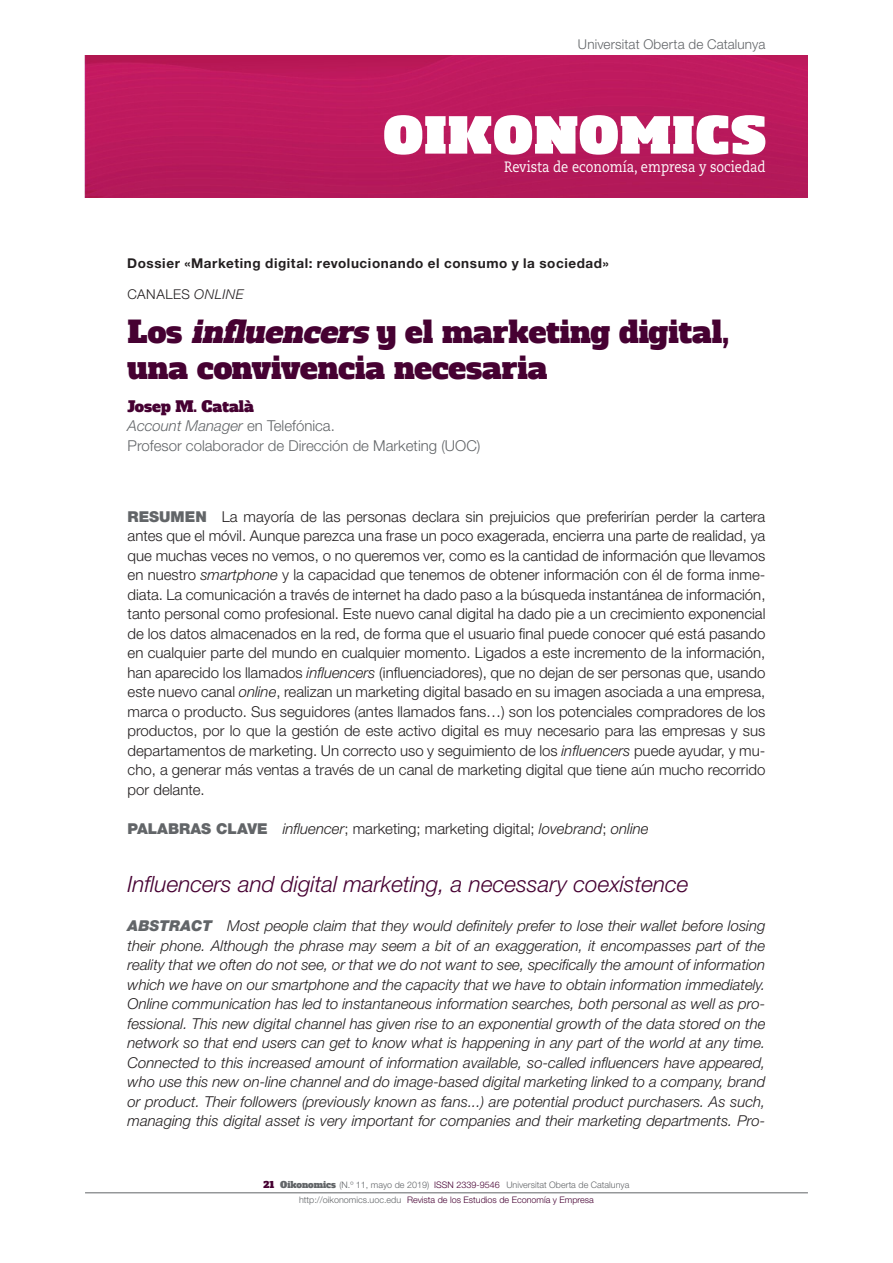
<style>
.page{position:relative;width:893px;height:1263px;background:#fff}
.page>*{position:absolute;margin:0;border:0;box-sizing:border-box;transform-origin:0 0}
._02_Titulo{font:30px/36px "Alfa Slab One";color:#460132}
._06_Traduccion_titul{font:italic 300 22.5px "Helvetica Neue LT Std";color:#460132}
._05_Texto_resumen{font:300 15px/19.5px "Helvetica Neue LT Std";color:#231f20;text-align:justify}
._05_texto_Abstract{font:italic 300 15px/19.5px "Helvetica Neue LT Std";color:#231f20;text-align:justify}
._04_Cargo_autor{font:300 15px/19.5px "Helvetica Neue LT Std";color:#626568}
.t1{font:15px "Caecilia LT Std";color:#fff;scale:.86 1}
._03_Autor{font:15px "Alfa Slab One";color:#460132}
._01_Articulo_dossier{font:700 13.5px "Helvetica Neue LT Std";letter-spacing:.045em;color:#231f20}
.t2{font:300 13.5px "Helvetica Neue LT Std";letter-spacing:.01em;color:#626568}
._01_Articulo_editori{font:300 13.5px "Helvetica Neue LT Std";letter-spacing:.035em;color:#231f20}
.t3{font:300 9px/14.7px "Helvetica Neue LT Std";color:#626568;text-align:center}
.s1{font-style:italic}
.s2{font-weight:900;color:#626568}
.s3{font-family:"Alfa Slab One";font-weight:400;color:#460132}
.s4{font-family:"Alfa Slab One";font-weight:400}
.s5{color:#460132}
</style>
<div class="page">
<hr style="left:85px;top:1192px;width:723px;height:1px;background:#626568">
<img style="left:85px;top:56px;width:723px;height:142px">
<svg style="left:384px;top:115px;width:381px;height:40px"></svg>
<p class="t2" style="left:578px;top:36px;width:189px">Universitat Oberta de Catalunya</p>
<p class="t1" style="left:504px;top:158px;width:306px">Revista de economía, empresa y sociedad</p>
<p class="_01_Articulo_dossier" style="left:127px;top:255px;width:483px">Dossier «Marketing digital: revolucionando el consumo y la sociedad»</p>
<p class="_01_Articulo_editori" style="left:128px;top:286px;width:117px">CANALES <span class="s1">ONLINE</span></p>
<p class="_02_Titulo" style="left:128px;top:315px;width:603px">Los <span class="s1">influencers</span> y el marketing digital, una convivencia necesaria</p>
<p class="_03_Autor" style="left:128px;top:396px;width:128px">Josep M. Català</p>
<p class="_04_Cargo_autor" style="left:128px;top:416px;width:354px"><span class="s1">Account Manager</span> en Telefónica.<br>Profesor colaborador de Dirección de Marketing (UOC)</p>
<p class="_05_Texto_resumen" style="left:128px;top:506px;width:639px"><span class="s2">RESUMEN</span> La mayoría de las personas declara sin prejuicios que preferirían perder la cartera antes que el móvil. Aunque parezca una frase un poco exagerada, encierra una parte de realidad, ya que muchas veces no vemos, o no queremos ver, como es la cantidad de información que llevamos en nuestro <span class="s1">smartphone</span> y la capacidad que tenemos de obtener información con él de forma inme&shy;diata. La comunicación a través de internet ha dado paso a la búsqueda instantánea de información, tanto personal como profesional. Este nuevo canal digital ha dado pie a un crecimiento exponencial de los datos almacenados en la red, de forma que el usuario final puede conocer qué está pasando en cualquier parte del mundo en cualquier momento. Ligados a este incremento de la información, han aparecido los llamados <span class="s1">influencers</span> (influenciadores), que no dejan de ser personas que, usando este nuevo canal <span class="s1">online</span>, realizan un marketing digital basado en su imagen asociada a una empresa, marca o producto. Sus seguidores (antes llamados fans…) son los potenciales compradores de los productos, por lo que la gestión de este activo digital es muy necesario para las empresas y sus departamentos de marketing. Un correcto uso y seguimiento de los <span class="s1">influencers</span> puede ayudar, y mu&shy;cho, a generar más ventas a través de un canal de marketing digital que tiene aún mucho recorrido por delante.</p>
<p class="_05_Texto_resumen" style="left:128px;top:818px;width:523px"><span class="s2">PALABRAS CLAVE</span> <span class="s1">influencer</span>; marketing; marketing digital; <span class="s1">lovebrand</span>; <span class="s1">online</span></p>
<p class="_06_Traduccion_titul" style="left:128px;top:871px;width:562px">Influencers and digital marketing, a necessary coexistence</p>
<p class="_05_texto_Abstract" style="left:128px;top:916px;width:639px"><span class="s2">ABSTRACT</span> Most people claim that they would definitely prefer to lose their wallet before losing their phone. Although the phrase may seem a bit of an exaggeration, it encompasses part of the reality that we often do not see, or that we do not want to see, specifically the amount of information which we have on our smartphone and the capacity that we have to obtain information immediately.<br>Online communication has led to instantaneous information searches, both personal as well as pro&shy;fessional. This new digital channel has given rise to an exponential growth of the data stored on the network so that end users can get to know what is happening in any part of the world at any time.<br>Connected to this increased amount of information available, so-called influencers have appeared, who use this new on-line channel and do image-based digital marketing linked to a company, brand or product. Their followers (previously known as fans...) are potential product purchasers. As such, managing this digital asset is very important for companies and their marketing departments. Pro-</p>
<p class="t3" style="left:264px;top:1177px;width:367px"><span class="s3">21</span> <span class="s4">Oikonomics</span> (N.º 11, mayo de 2019) <span class="s5">ISSN 2339-9546</span> Universitat Oberta de Catalunya http://oikonomics.uoc.edu <span class="s5">Revista de los Estudios de Economía y Empresa</span></p>
</div>
